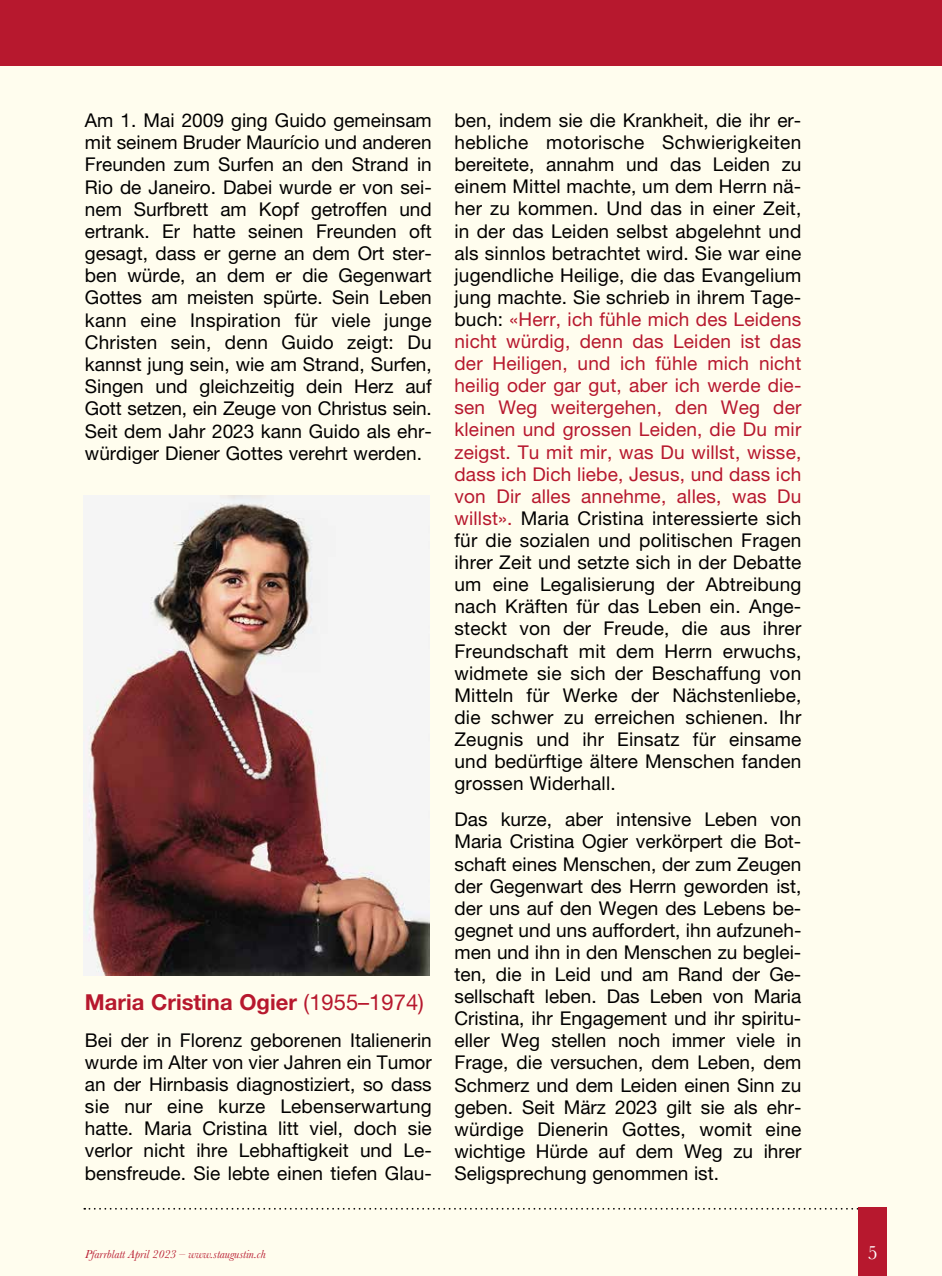
<style>
.page{position:relative;width:942px;height:1276px;background:#fff}
.page>*{position:absolute;margin:0;border:0;box-sizing:border-box;transform-origin:0 0}
.t1{font:700 22px "Helvetica Neue LT Pro";color:#b7182e}
.t2{font:20px "Baskerville";color:#fff}
.t3{font:19px/22px "Helvetica Neue LT Pro";color:#000;text-align:justify}
.t4{font:italic 12px "Baskerville";color:#b7182e}
.s1{font-weight:400}
.s2{color:#b7182e}
</style>
<div class="page">
<div style="left:0;top:0;width:941px;height:1276px;background:#fffdee"></div>
<svg style="left:84px;top:1208px;width:774px;height:1px"></svg>
<div style="left:0;top:0;width:941px;height:65px;background:#b7182e"></div>
<div style="left:858px;top:1208px;width:28px;height:68px;background:#b7182e"></div>
<img style="left:83px;top:496px;width:346px;height:479px">
<p class="t3" style="left:85px;top:109px;width:348px">Am 1. Mai 2009 ging Guido gemeinsam mit seinem Bruder Maurício und anderen Freunden zum Surfen an den Strand in Rio de Janeiro. Dabei wurde er von sei&shy;nem Surfbrett am Kopf getroffen und ertrank. Er hatte seinen Freunden oft gesagt, dass er gerne an dem Ort ster&shy;ben würde, an dem er die Gegenwart Gottes am meisten spürte. Sein Leben kann eine Inspiration für viele junge Christen sein, denn Guido zeigt: Du kannst jung sein, wie am Strand, Surfen, Singen und gleichzeitig dein Herz auf Gott setzen, ein Zeuge von Christus sein.<br>Seit dem Jahr 2023 kann Guido als ehr&shy;würdiger Diener Gottes verehrt werden.</p>
<p class="t1" style="left:85px;top:988px;width:340px">Maria Cristina Ogier <span class="s1">(1955–1974)</span></p>
<p class="t3" style="left:85px;top:1028px;width:348px">Bei der in Florenz geborenen Italienerin wurde im Alter von vier Jahren ein Tumor an der Hirnbasis diagnostiziert, so dass sie nur eine kurze Lebenserwartung hatte. Maria Cristina litt viel, doch sie verlor nicht ihre Lebhaftigkeit und Le&shy;bensfreude. Sie lebte einen tiefen Glau-</p>
<p class="t3" style="left:454px;top:109px;width:348px">ben, indem sie die Krankheit, die ihr er&shy;hebliche motorische Schwierigkeiten bereitete, annahm und das Leiden zu einem Mittel machte, um dem Herrn nä&shy;her zu kommen. Und das in einer Zeit, in der das Leiden selbst abgelehnt und als sinnlos betrachtet wird. Sie war eine jugendliche Heilige, die das Evangelium jung machte. Sie schrieb in ihrem Tage&shy;buch: <span class="s2">«Herr, ich fühle mich des Leidens nicht würdig, denn das Leiden ist das der Heiligen, und ich fühle mich nicht heilig oder gar gut, aber ich werde die&shy;sen Weg weitergehen, den Weg der kleinen und grossen Leiden, die Du mir zeigst. Tu mit mir, was Du willst, wisse, dass ich Dich liebe, Jesus, und dass ich von Dir alles annehme, alles, was Du willst».</span> Maria Cristina interessierte sich für die sozialen und politischen Fragen ihrer Zeit und setzte sich in der Debatte um eine Legalisierung der Abtreibung nach Kräften für das Leben ein. Ange&shy;steckt von der Freude, die aus ihrer Freundschaft mit dem Herrn erwuchs, widmete sie sich der Beschaffung von Mitteln für Werke der Nächstenliebe, die schwer zu erreichen schienen. Ihr Zeugnis und ihr Einsatz für einsame und bedürftige ältere Menschen fanden grossen Widerhall.</p>
<p class="t3" style="left:454px;top:808px;width:348px">Das kurze, aber intensive Leben von Maria Cristina Ogier verkörpert die Bot&shy;schaft eines Menschen, der zum Zeugen der Gegenwart des Herrn geworden ist, der uns auf den Wegen des Lebens be&shy;gegnet und uns auffordert, ihn aufzuneh&shy;men und ihn in den Menschen zu beglei&shy;ten, die in Leid und am Rand der Ge&shy;sellschaft leben. Das Leben von Maria Cristina, ihr Engagement und ihr spiritu&shy;eller Weg stellen noch immer viele in Frage, die versuchen, dem Leben, dem Schmerz und dem Leiden einen Sinn zu geben. Seit März 2023 gilt sie als ehr&shy;würdige Dienerin Gottes, womit eine wichtige Hürde auf dem Weg zu ihrer Seligsprechung genommen ist.</p>
<p class="t4" style="left:85px;top:1246px;width:182px">Pfarrblatt April 2023 – www.staugustin.ch</p>
<p class="t2" style="left:867px;top:1239px;width:11px">5</p>
</div>
